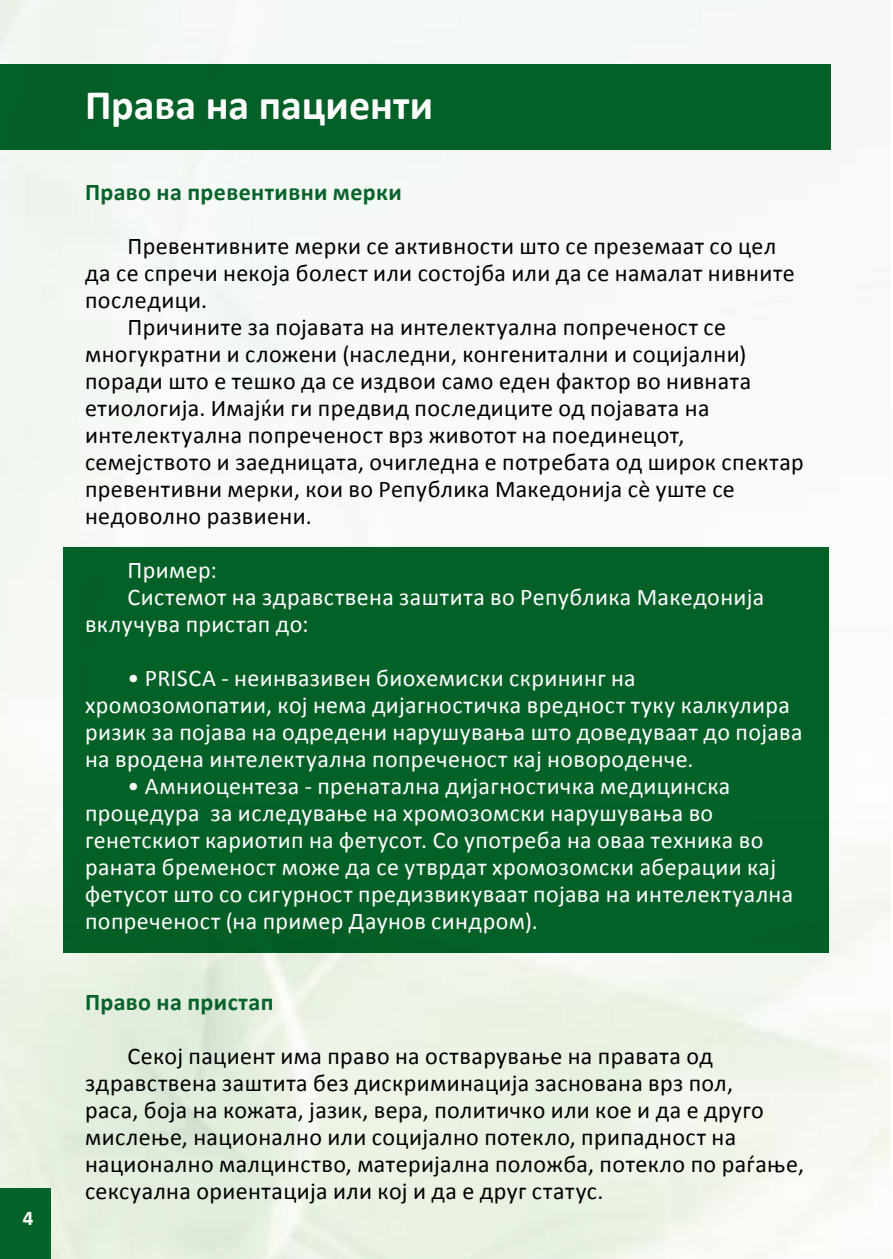
<style>
.page{position:relative;width:893px;height:1259px;background:#fff}
.page>*{position:absolute;margin:0;border:0;box-sizing:border-box;transform-origin:0 0}
.t1{font:700 42px "Calibri";color:#fff}
.t2{font:24px/27px "Calibri";letter-spacing:.015em;color:#000}
.t3{font:24px/27px "Calibri";letter-spacing:.02em;color:#fff}
.t4{font:700 24px "Calibri";letter-spacing:.015em;color:#046329}
.t5{font:700 21px "Calibri";color:#fff}
</style>
<div class="page">
<img style="left:0;top:0;width:890px;height:1259px">
<div style="left:0;top:1188px;width:51px;height:71px;background:#046329"></div>
<div style="left:64px;top:547px;width:765px;height:405px;background:#046329"></div>
<div style="left:0;top:64px;width:830px;height:85px;background:#046329"></div>
<p class="t5" style="left:23px;top:1204px;width:12px">4</p>
<h1 class="t1" style="left:85px;top:78px;width:350px">Права на пациенти</h1>
<p class="t4" style="left:85px;top:177px;width:318px">Право на превентивни мерки</p>
<p class="t2" style="left:128px;top:233px;width:650px">Превентивните мерки се активности што се преземаат со цел</p>
<p class="t2" style="left:85px;top:260px;width:711px">да се спречи некоја болест или состојба или да се намалат нивните</p>
<p class="t2" style="left:85px;top:287px;width:124px">последици.</p>
<p class="t2" style="left:128px;top:314px;width:600px">Причините за појавата на интелектуална попреченост се</p>
<p class="t2" style="left:85px;top:341px;width:663px">многукратни и сложени (наследни, конгенитални и социјални)</p>
<p class="t2" style="left:85px;top:368px;width:668px">поради што е тешко да се издвои само еден фактор во нивната</p>
<p class="t2" style="left:85px;top:395px;width:626px">етиологија. Имајќи ги предвид последиците од појавата на</p>
<p class="t2" style="left:85px;top:422px;width:601px">интелектуална попреченост врз животот на поединецот,</p>
<p class="t2" style="left:85px;top:449px;width:720px">семејството и заедницата, очигледна е потребата од широк спектар</p>
<p class="t2" style="left:85px;top:476px;width:651px">превентивни мерки, кои во Република Македонија сè уште се</p>
<p class="t2" style="left:85px;top:503px;width:228px">недоволно развиени.</p>
<p class="t3" style="left:128px;top:557px;width:91px">Пример:</p>
<p class="t3" style="left:128px;top:584px;width:638px">Системот на здравствена заштита во Република Македонија</p>
<p class="t3" style="left:85px;top:611px;width:225px">вклучува пристап до:</p>
<p class="t3" style="left:85px;top:665px;width:719px;text-indent:43px">• PRISCA - неинвазивен биохемиски скрининг на хромозомопатии, кој нема дијагностичка вредност туку калкулира ризик за појава на одредени нарушувања што доведуваат до појава на вродена интелектуална попреченост кај новороденче.</p>
<p class="t3" style="left:85px;top:773px;width:710px;text-indent:43px">• Амниоцентеза - пренатална дијагностичка медицинска процедура за иследување на хромозомски нарушувања во генетскиот кариотип на фетусот. Со употреба на оваа техника во раната бременост може да се утврдат хромозомски аберации кај фетусот што со сигурност предизвикуваат појава на интелектуална попреченост (на пример Даунов синдром).</p>
<p class="t4" style="left:85px;top:987px;width:190px">Право на пристап</p>
<p class="t2" style="left:85px;top:1043px;width:720px;text-indent:43px">Секој пациент има право на остварување на правата од здравствена заштита без дискриминација заснована врз пол,<br>раса, боја на кожата, јазик, вера, политичко или кое и да е друго мислење, национално или социјално потекло, припадност на национално малцинство, материјална положба, потекло по раѓање, сексуална ориентација или кој и да е друг статус.</p>
</div>
